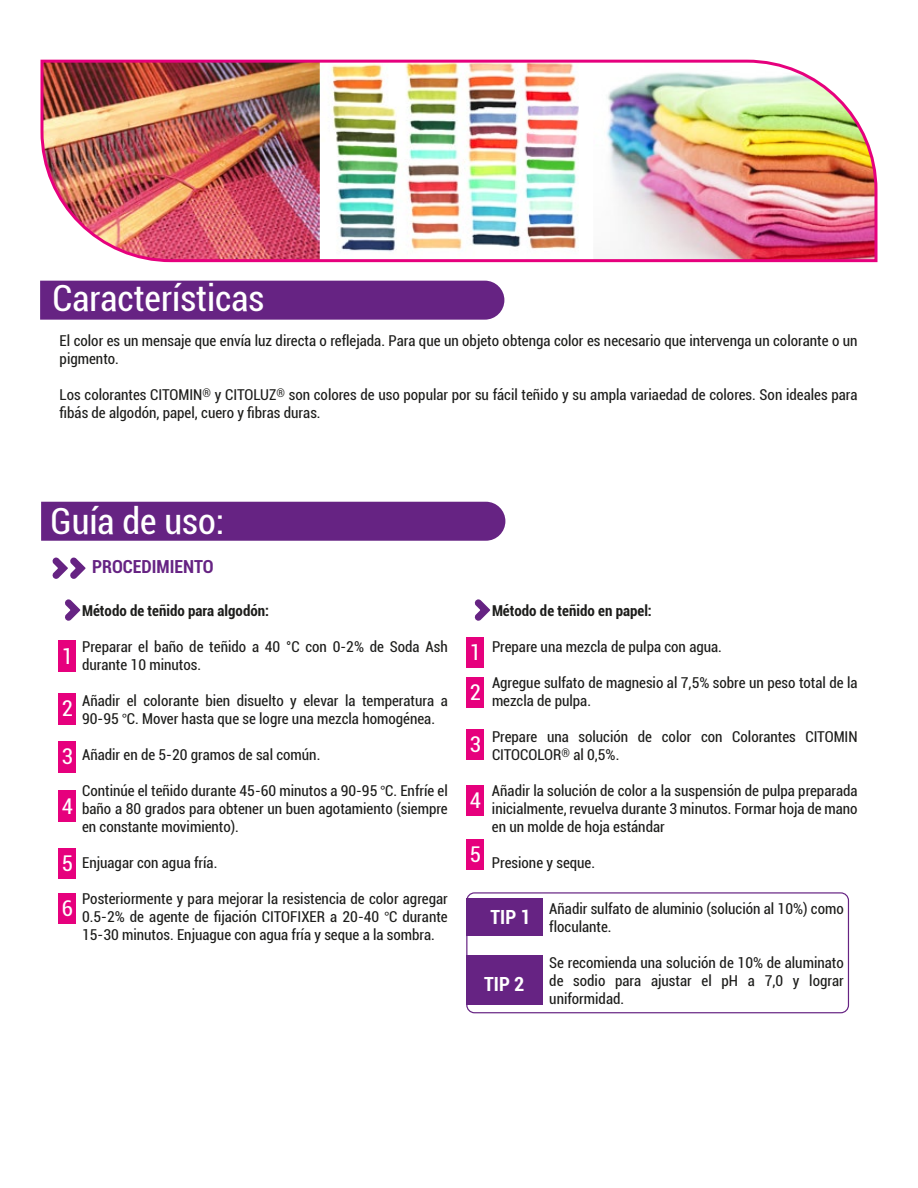
<style>
.page{position:relative;width:918px;height:1188px;background:#fff}
.page>*{position:absolute;margin:0;border:0;box-sizing:border-box;transform-origin:0 0}
.t1{font:condensed 36px "Roboto";color:#fff}
.t2{font:condensed 21.75px/45px "Roboto";color:#fff}
.t3{font:700 condensed 19.5px "Roboto";color:#fff}
.t4{font:700 condensed 18px "Roboto";color:#662383}
.t5{font:condensed 15px/18px "Roboto";color:#1d1d1b}
.t6{font:700 condensed 15px "Roboto";color:#1d1d1b}
.s1{font-family:"Myriad Pro";font-stretch:normal}
</style>
<div class="page">
<div style="left:40px;top:281px;width:464px;height:39px;background:#662383"></div>
<img style="left:40px;top:59px;width:838px;height:204px">
<div style="left:41px;top:502px;width:464px;height:39px;background:#662383"></div>
<svg style="left:52px;top:558px;width:34px;height:21px"></svg>
<div style="left:58px;top:641px;width:18px;height:31px;background:#e6007d"></div>
<div style="left:58px;top:693px;width:18px;height:31px;background:#e6007d"></div>
<div style="left:58px;top:741px;width:18px;height:31px;background:#e6007d"></div>
<div style="left:58px;top:791px;width:18px;height:31px;background:#e6007d"></div>
<div style="left:58px;top:848px;width:18px;height:31px;background:#e6007d"></div>
<div style="left:58px;top:893px;width:18px;height:31px;background:#e6007d"></div>
<div style="left:466px;top:637px;width:18px;height:31px;background:#e6007d"></div>
<div style="left:466px;top:677px;width:18px;height:31px;background:#e6007d"></div>
<div style="left:466px;top:729px;width:18px;height:31px;background:#e6007d"></div>
<div style="left:466px;top:785px;width:18px;height:31px;background:#e6007d"></div>
<div style="left:466px;top:839px;width:18px;height:31px;background:#e6007d"></div>
<div style="left:466px;top:898px;width:77px;height:38px;background:#662383"></div>
<div style="left:466px;top:892px;width:383px;height:121px;border:1px solid #662383;border-radius:8px"></div>
<div style="left:466px;top:955px;width:77px;height:50px;background:#662383"></div>
<svg style="left:65px;top:599px;width:15px;height:22px"></svg>
<svg style="left:474px;top:599px;width:16px;height:22px"></svg>
<h1 class="t1" style="left:53px;top:273px;width:213px">Características</h1>
<p class="t5" style="left:60px;top:331px;width:800px">El color es un mensaje que envía luz directa o reflejada. Para que un objeto obtenga color es necesario que intervenga un colorante o un pigmento.</p>
<p class="t5" style="left:60px;top:385px;width:799px">Los colorantes CITOMIN<sup>®</sup> y CITOLUZ<sup>®</sup> son colores de uso popular por su fácil teñido y su ampla variaedad de colores. Son ideales para fibás de algodón, papel, cuero y fibras duras.</p>
<h1 class="t1" style="left:51px;top:496px;width:175px">Guía de uso:</h1>
<p class="t4" style="left:92px;top:554px;width:123px">PROCEDIMIENTO</p>
<h2 class="t2" style="left:62px;top:633px;width:13px">1</h2>
<h2 class="t2" style="left:62px;top:685px;width:13px">2</h2>
<h2 class="t2" style="left:62px;top:733px;width:13px">3</h2>
<h2 class="t2" style="left:62px;top:783px;width:13px">4</h2>
<h2 class="t2" style="left:62px;top:840px;width:13px">5<br>6</h2>
<p class="t6" style="left:82px;top:600px;width:189px">Método de teñido para algodón:</p>
<p class="t5" style="left:82px;top:637px;width:367px">Preparar el baño de teñido a 40 °C con 0-2% de Soda Ash durante 10 minutos.</p>
<p class="t5" style="left:82px;top:691px;width:367px">Añadir el colorante bien disuelto y elevar la temperatura a<br>90-95 <span class="s1">°</span>C. Mover hasta que se logre una mezcla homogénea.</p>
<p class="t5" style="left:82px;top:745px;width:240px">Añadir en de 5-20 gramos de sal común.</p>
<p class="t5" style="left:82px;top:781px;width:367px;text-align:justify">Continúe el teñido durante 45-60 minutos a 90-95 <span class="s1">°</span>C. Enfríe el baño a 80 grados para obtener un buen agotamiento (siempre en constante movimiento).</p>
<p class="t5" style="left:82px;top:853px;width:137px">Enjuagar con agua fría.</p>
<p class="t5" style="left:82px;top:889px;width:367px;text-align:justify">Posteriormente y para mejorar la resistencia de color agregar 0.5-2% de agente de fijación CITOFIXER a 20-40 <span class="s1">°</span>C durante 15-30 minutos. Enjuague con agua fría y seque a la sombra.</p>
<h2 class="t2" style="left:470px;top:631px;width:13px;line-height:40.2px">1<br>2</h2>
<h2 class="t2" style="left:470px;top:721px;width:13px">3</h2>
<h2 class="t2" style="left:470px;top:777px;width:13px">4</h2>
<h2 class="t2" style="left:470px;top:831px;width:13px">5</h2>
<p class="t6" style="left:492px;top:600px;width:161px">Método de teñido en papel:</p>
<p class="t5" style="left:492px;top:637px;width:231px">Prepare una mezcla de pulpa con agua.</p>
<p class="t5" style="left:492px;top:673px;width:367px">Agregue sulfato de magnesio al 7,5% sobre un peso total de la mezcla de pulpa.</p>
<p class="t5" style="left:492px;top:727px;width:367px">Prepare una solución de color con Colorantes CITOMIN<br>CITOCOLOR<sup>®</sup> al 0,5%.</p>
<p class="t5" style="left:492px;top:781px;width:367px;text-align:justify">Añadir la solución de color a la suspensión de pulpa preparada inicialmente, revuelva durante 3 minutos. Formar hoja de mano en un molde de hoja estándar</p>
<p class="t5" style="left:492px;top:853px;width:105px">Presione y seque.</p>
<h3 class="t3" style="left:491px;top:903px;width:42px">TIP 1</h3>
<h3 class="t3" style="left:484px;top:971px;width:42px">TIP 2</h3>
<p class="t5" style="left:549px;top:900px;width:296px">Añadir sulfato de aluminio (solución al 10%) como floculante.</p>
<p class="t5" style="left:549px;top:954px;width:296px;text-align:justify">Se recomienda una solución de 10% de aluminato de sodio para ajustar el pH a 7,0 y lograr uniformidad.</p>
</div>
